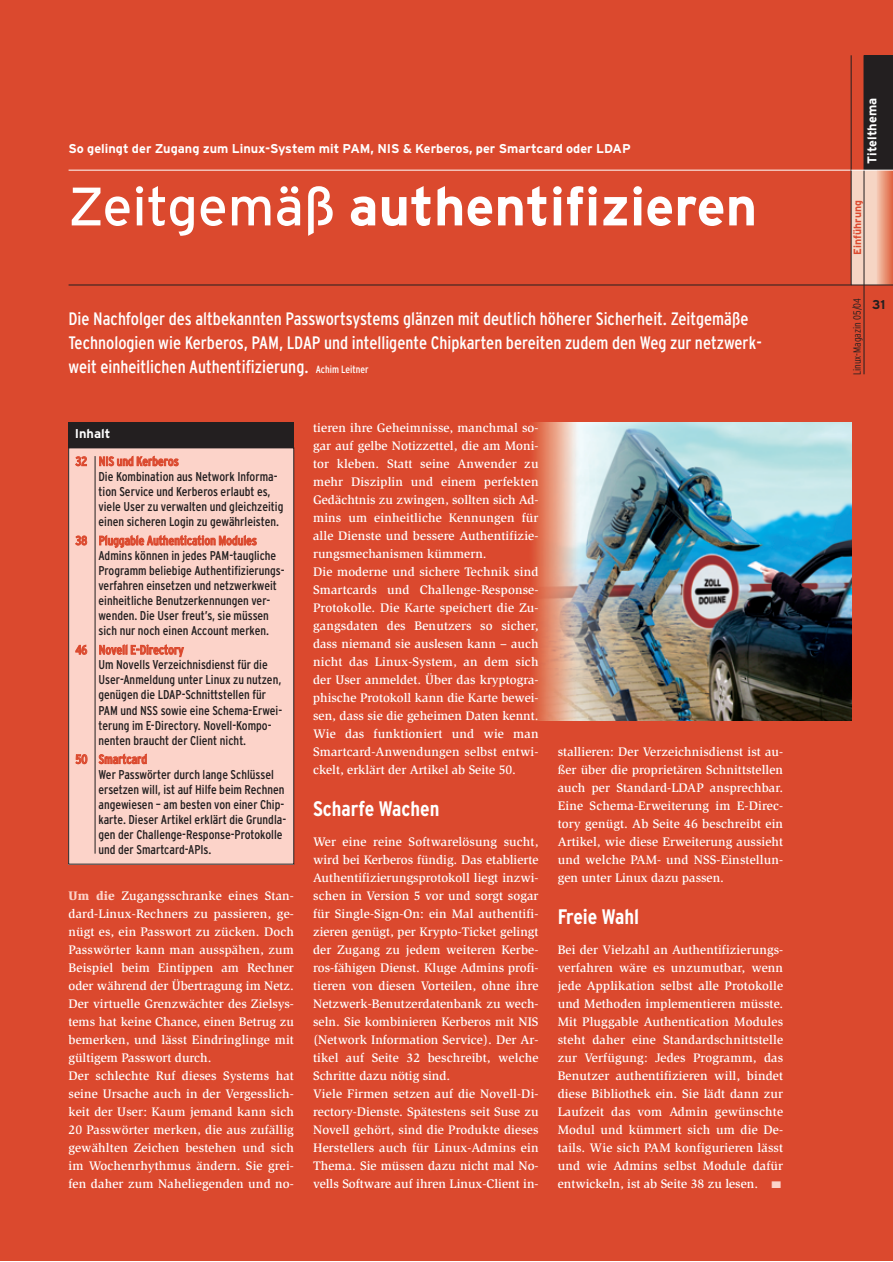
<style>
.page{position:relative;width:893px;height:1262px;background:#fff}
.page>*{position:absolute;margin:0;border:0;box-sizing:border-box;transform-origin:0 0}
.t1{font:700 54px "Interstate";color:#fff}
.t2{font:700 condensed 21px "Interstate";color:#fff}
.t3{font:condensed 18px/24px "Interstate";color:#fff}
.t4{font:500 12.75px/18px "Slimbach";letter-spacing:.01em;color:#fff}
.t5{font:condensed 12.75px/15px "Interstate";color:#231f20}
.t6{font:700 12.75px "Interstate";color:#fff}
.t7{font:condensed 12.75px "Interstate";color:#db492e}
.t8{font:700 12.75px "Interstate";color:#231f20}
.t9{font:300 condensed 10.5px "Interstate";color:#231f20}
.t10{font:700 10.5px "Interstate";color:#db492e}
.s1{font-weight:400}
.s2{font-size:10.5px}
.s3{font-weight:900;color:#fcd3c9}
.s4{color:#fcd3c9}
</style>
<div class="page">
<div style="left:0;top:0;width:892px;height:1261px;background:#db492e"></div>
<hr style="left:69px;top:170px;width:782px;height:1px;background:#fff">
<div style="left:68px;top:422px;width:226px;height:26px;background:#231f20"></div>
<div style="left:69px;top:448px;width:225px;height:416px;background:#fcd3c9"></div>
<div style="left:68px;top:448px;width:226px;height:416px;border:1px solid #231f20"></div>
<hr style="left:95px;top:456px;width:1px;height:397px;background:#231f20">
<div style="left:863px;top:55px;width:29px;height:115px;background:#231f20"></div>
<div style="left:851px;top:170px;width:25px;height:115px;background:#f6d5c4"></div>
<svg style="left:876px;top:171px;width:16px;height:114px;background:#e99a7e"></svg>
<hr style="left:850px;top:55px;width:1px;height:230px;background:#231f20">
<hr style="left:863px;top:55px;width:1px;height:319px;background:#231f20">
<hr style="left:851px;top:170px;width:41px;height:1px;background:#fff">
<img style="left:533px;top:422px;width:318px;height:298px">
<hr style="left:69px;top:285px;width:782px;height:1px;background:#231f20">
<hr style="left:851px;top:285px;width:41px;height:1px;background:#231f20">
<p class="t6" style="left:68px;top:144px;width:564px">So gelingt der Zugang zum Linux-System mit PAM, NIS &amp; Kerberos, per Smartcard oder LDAP</p>
<h1 class="t1" style="left:68px;top:186px;width:690px"><span class="s1">Zeitgemäß</span> authentifizieren</h1>
<p class="t3" style="left:68px;top:308px;width:694px">Die Nachfolger des altbekannten Passwortsystems glänzen mit deutlich höherer Sicherheit. Zeitgemäße<br>Technologien wie Kerberos, PAM, LDAP und intelligente Chipkarten bereiten zudem den Weg zur netzwerk&shy;weit einheitlichen Authentifizierung. <span class="s2">Achim Leitner</span></p>
<p class="t6" style="left:75px;top:429px;width:37px">Inhalt</p>
<p class="t7" style="left:75px;top:456px;width:105px">32 NIS und Kerberos</p>
<p class="t5" style="left:98px;top:470px;width:186px">Die Kombination aus Network Informa&shy;tion Service und Kerberos erlaubt es, viele User zu verwalten und gleichzeitig einen sicheren Login zu gewährleisten.</p>
<p class="t7" style="left:75px;top:535px;width:183px">38 Pluggable Authentication Modules</p>
<p class="t5" style="left:98px;top:549px;width:188px">Admins können in jedes PAM-taugliche Programm beliebige Authentifizierungs&shy;verfahren einsetzen und netzwerkweit einheitliche Benutzerkennungen ver&shy;wenden. Die User freut’s, sie müssen sich nur noch einen Account merken.</p>
<p class="t7" style="left:75px;top:645px;width:110px">46 Novell E-Directory</p>
<p class="t5" style="left:98px;top:658px;width:185px">Um Novells Verzeichnisdienst für die User-Anmeldung unter Linux zu nutzen, genügen die LDAP-Schnittstellen für PAM und NSS sowie eine Schema-Erwei&shy;terung im E-Directory. Novell-Kompo&shy;nenten braucht der Client nicht.</p>
<p class="t7" style="left:75px;top:754px;width:73px">50 Smartcard</p>
<p class="t5" style="left:98px;top:768px;width:189px">Wer Passwörter durch lange Schlüssel ersetzen will, ist auf Hilfe beim Rechnen angewiesen – am besten von einer Chip&shy;karte. Dieser Artikel erklärt die Grundla&shy;gen der Challenge-Response-Protokolle und der Smartcard-APIs.</p>
<p class="t4" style="left:68px;top:888px;width:227px"><span class="s3">Um die</span> Zugangsschranke eines Stan&shy;dard-Linux-Rechners zu passieren, ge&shy;nügt es, ein Passwort zu zücken. Doch Passwörter kann man ausspähen, zum Beispiel beim Eintippen am Rechner oder während der Übertragung im Netz.<br>Der virtuelle Grenzwächter des Zielsys&shy;tems hat keine Chance, einen Betrug zu bemerken, und lässt Eindringlinge mit gültigem Passwort durch.<br>Der schlechte Ruf dieses Systems hat seine Ursache auch in der Vergesslich&shy;keit der User: Kaum jemand kann sich 20 Passwörter merken, die aus zufällig gewählten Zeichen bestehen und sich im Wochenrhythmus ändern. Sie grei&shy;fen daher zum Naheliegenden und no-</p>
<p class="t4" style="left:313px;top:420px;width:227px">tieren ihre Geheimnisse, manchmal so&shy;gar auf gelbe Notizzettel, die am Moni&shy;tor kleben. Statt seine Anwender zu mehr Disziplin und einem perfekten Gedächtnis zu zwingen, sollten sich Ad&shy;mins um einheitliche Kennungen für alle Dienste und bessere Authentifizie&shy;rungsmechanismen kümmern.<br>Die moderne und sichere Technik sind Smartcards und Challenge-Response-Protokolle. Die Karte speichert die Zu&shy;gangsdaten des Benutzers so sicher, dass niemand sie auslesen kann – auch nicht das Linux-System, an dem sich der User anmeldet. Über das kryptogra&shy;phische Protokoll kann die Karte bewei&shy;sen, dass sie die geheimen Daten kennt.<br>Wie das funktioniert und wie man Smartcard-Anwendungen selbst entwi&shy;ckelt, erklärt der Artikel ab Seite 50.</p>
<h2 class="t2" style="left:313px;top:801px;width:128px">Scharfe Wachen</h2>
<p class="t4" style="left:313px;top:834px;width:227px">Wer eine reine Softwarelösung sucht, wird bei Kerberos fündig. Das etablierte Authentifizierungsprotokoll liegt inzwi&shy;schen in Version 5 vor und sorgt sogar für Single-Sign-On: ein Mal authentifi&shy;zieren genügt, per Krypto-Ticket gelingt der Zugang zu jedem weiteren Kerbe&shy;ros-fähigen Dienst. Kluge Admins profi&shy;tieren von diesen Vorteilen, ohne ihre Netzwerk-Benutzerdatenbank zu wech&shy;seln. Sie kombinieren Kerberos mit NIS (Network Information Service). Der Ar&shy;tikel auf Seite 32 beschreibt, welche Schritte dazu nötig sind.<br>Viele Firmen setzen auf die Novell-Di&shy;rectory-Dienste. Spätestens seit Suse zu Novell gehört, sind die Produkte dieses Herstellers auch für Linux-Admins ein Thema. Sie müssen dazu nicht mal No&shy;vells Software auf ihren Linux-Client in-</p>
<p class="t4" style="left:557px;top:744px;width:227px;text-align:justify">stallieren: Der Verzeichnisdienst ist au&shy;ßer über die proprietären Schnittstellen auch per Standard-LDAP ansprechbar.<br>Eine Schema-Erweiterung im E-Direc&shy;tory genügt. Ab Seite 46 beschreibt ein Artikel, wie diese Erweiterung aussieht und welche PAM- und NSS-Einstellun&shy;gen unter Linux dazu passen.</p>
<h2 class="t2" style="left:557px;top:909px;width:83px">Freie Wahl</h2>
<p class="t4" style="left:557px;top:942px;width:227px;text-align:justify">Bei der Vielzahl an Authentifizierungs&shy;verfahren wäre es unzumutbar, wenn jede Applikation selbst alle Protokolle und Methoden implementieren müsste.<br>Mit Pluggable Authentication Modules steht daher eine Standardschnittstelle zur Verfügung: Jedes Programm, das Benutzer authentifizieren will, bindet diese Bibliothek ein. Sie lädt dann zur Laufzeit das vom Admin gewünschte Modul und kümmert sich um die De&shy;tails. Wie sich PAM konfigurieren lässt und wie Admins selbst Module dafür entwickeln, ist ab Seite 38 zu lesen. <span class="s4">■</span></p>
<p class="t6" style="left:867px;top:164px;width:67px;rotate:-90deg">Titelthema</p>
<p class="t10" style="left:853px;top:255px;width:56px;rotate:-90deg">Einführung</p>
<p class="t9" style="left:853px;top:375px;width:79px;rotate:-90deg">Linux-Magazin 05/04</p>
<p class="t8" style="left:872px;top:300px;width:15px">31</p>
</div>
